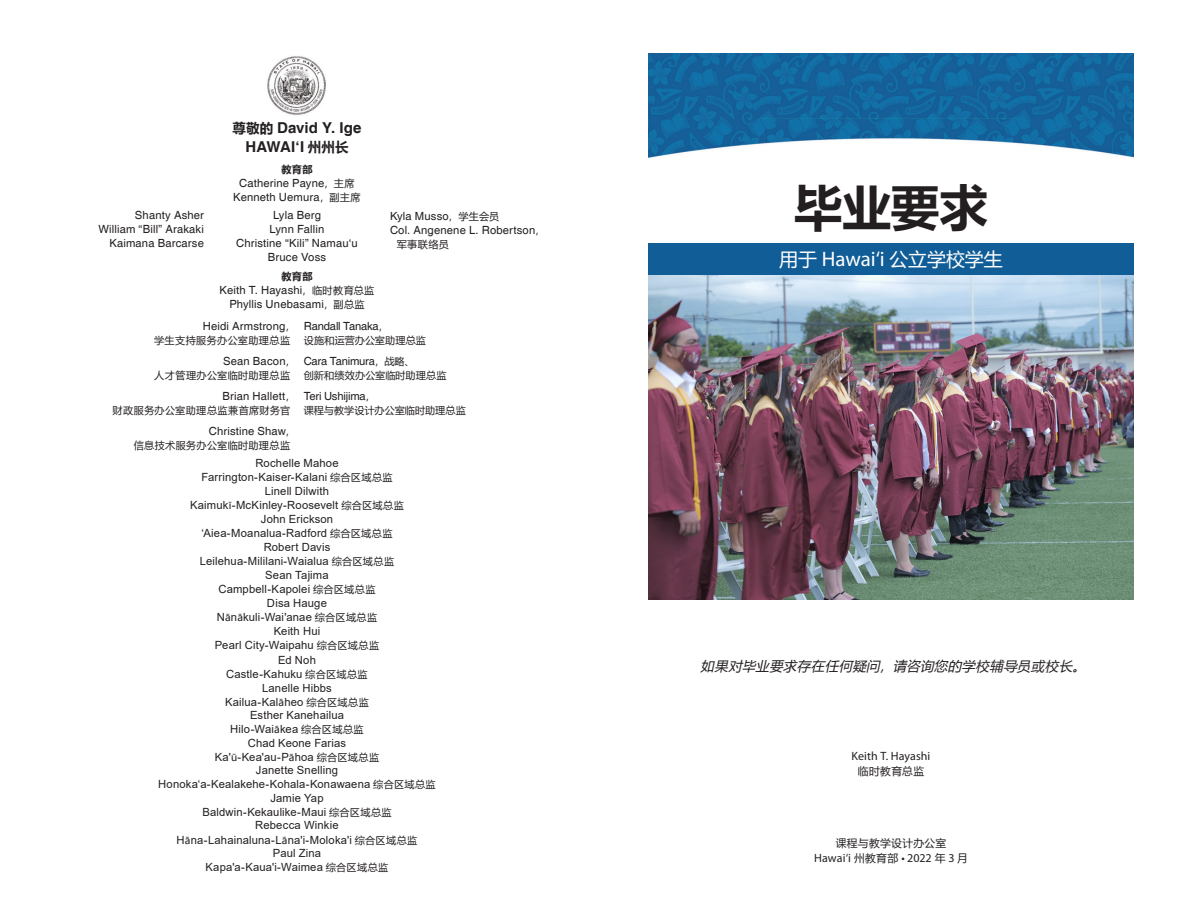
<style>
.page{position:relative;width:1188px;height:918px;background:#fff}
.page>*{position:absolute;margin:0;border:0;box-sizing:border-box;transform-origin:0 0}
.main_header{font:700 48.6px "Microsoft Ya Hei";color:#231f20}
.white_header{font:18.9px "Microsoft Ya Hei";color:#fff}
.Bold_center_10{font:700 15px "Helvetica";letter-spacing:.005em;color:#231f20}
.italice_center{font:italic 13.5px "Microsoft Ya Hei";color:#231f20}
.regular_8pt{font:12px "Myriad Pro";letter-spacing:.005em;color:#231f20}
._7_5_text{font:11.25px "Arial";letter-spacing:.01em;color:#231f20}
.regular_7_5_center{font:11.25px/14.1px "Helvetica";letter-spacing:.015em;color:#231f20;text-align:center}
.DNT_names{font:11.25px "Arial";letter-spacing:.015em;color:#231f20}
.regular_right_7_5_sp{font:11.25px "Helvetica";letter-spacing:.015em;color:#231f20}
.regular_right_aligne{font:11.25px "Helvetica";letter-spacing:.015em;color:#231f20}
.no_indent_left{font:11.25px "Helvetica";letter-spacing:-.02em;color:#231f20}
.regular_left_7_5{font:11.25px "Helvetica";letter-spacing:.015em;color:#231f20}
.regular_8pt-2{font:10.8px "Microsoft Ya Hei";letter-spacing:.03em;color:#231f20}
.regular_right_7_5_sp-2{font:10.2px "Microsoft Ya Hei";letter-spacing:.035em;color:#231f20}
.no_indent_left-2{font:10.2px "Microsoft Ya Hei";letter-spacing:.005em;color:#231f20}
.regular_7_5_center-2{font:700 10.2px "Microsoft Ya Hei";letter-spacing:.03em;color:#231f20}
.regular_left_7_5-2{font:10.2px "Microsoft Ya Hei";letter-spacing:.04em;color:#231f20}
.s1{font-family:"Microsoft Ya Hei";font-size:13.5px}
.s2{font-family:"Microsoft Ya Hei";font-size:10.2px}
.s3{font-family:"Myriad Pro";font-size:21px}
.s4{font-family:"Microsoft Ya Hei";font-size:10.8px}
</style>
<div class="page">
<div style="left:648px;top:243px;width:486px;height:33px;background:#105d98"></div>
<img style="left:267px;top:56px;width:59px;height:59px">
<img style="left:648px;top:276px;width:486px;height:323px">
<img style="left:648px;top:54px;width:486px;height:104px">
<img style="left:662px;top:54px;width:91px;height:75px">
<img style="left:762px;top:62px;width:252px;height:56px">
<img style="left:669px;top:62px;width:91px;height:56px">
<p class="Bold_center_10" style="left:232px;top:119px;width:131px"><span class="s1">尊敬的</span> David Y. Ige</p>
<p class="Bold_center_10" style="left:245px;top:138px;width:105px">HAWAI‘I <span class="s1">州州长</span></p>
<p class="regular_right_aligne" style="left:135px;top:208px;width:71px">Shanty Asher</p>
<p class="regular_right_aligne" style="left:98px;top:222px;width:107px">William “Bill” Arakaki</p>
<p class="regular_right_aligne" style="left:109px;top:236px;width:96px">Kaimana Barcarse</p>
<p class="regular_7_5_center-2" style="left:282px;top:162px;width:32px">教育部</p>
<p class="regular_7_5_center" style="left:239px;top:176px;width:117px">Catherine Payne<span class="s2">，主席</span></p>
<p class="regular_7_5_center" style="left:233px;top:191px;width:129px">Kenneth Uemura<span class="s2">，副主席</span></p>
<p class="regular_7_5_center" style="left:273px;top:208px;width:49px">Lyla Berg</p>
<p class="regular_7_5_center" style="left:270px;top:222px;width:56px">Lynn Fallin</p>
<p class="regular_7_5_center" style="left:236px;top:236px;width:123px">Christine “Kili” Namau‘u<br>Bruce Voss</p>
<p class="regular_7_5_center-2" style="left:282px;top:269px;width:32px">教育部</p>
<p class="regular_7_5_center" style="left:220px;top:283px;width:156px">Keith T. Hayashi<span class="s2">，临时教育总监</span></p>
<p class="regular_7_5_center" style="left:229px;top:297px;width:137px">Phyllis Unebasami<span class="s2">，副总监</span></p>
<p class="regular_left_7_5" style="left:390px;top:209px;width:111px">Kyla Musso<span class="s2">，学生会员</span></p>
<p class="regular_left_7_5" style="left:390px;top:223px;width:157px">Col. Angenene L. Robertson<span class="s2">，</span></p>
<p class="regular_left_7_5-2" style="left:397px;top:237px;width:54px">军事联络员</p>
<p class="regular_right_7_5_sp" style="left:203px;top:320px;width:94px">Heidi Armstrong<span class="s2">，</span></p>
<p class="regular_right_7_5_sp-2" style="left:154px;top:334px;width:138px">学生支持服务办公室助理总监</p>
<p class="regular_right_7_5_sp" style="left:223px;top:354px;width:74px">Sean Bacon<span class="s2">，</span></p>
<p class="regular_right_7_5_sp-2" style="left:154px;top:368px;width:137px">人才管理办公室临时助理总监</p>
<p class="regular_right_7_5_sp" style="left:222px;top:389px;width:74px">Brian Hallett<span class="s2">，</span></p>
<p class="regular_right_7_5_sp-2" style="left:113px;top:403px;width:179px">财政服务办公室助理总监兼首席财务官</p>
<p class="regular_right_7_5_sp" style="left:209px;top:424px;width:88px">Christine Shaw<span class="s2">，</span></p>
<p class="regular_right_7_5_sp-2" style="left:134px;top:438px;width:158px">信息技术服务办公室临时助理总监</p>
<p class="no_indent_left" style="left:304px;top:320px;width:86px">Randall Tanaka<span class="s2">，</span></p>
<p class="no_indent_left-2" style="left:304px;top:334px;width:124px">设施和运营办公室助理总监</p>
<p class="no_indent_left" style="left:304px;top:354px;width:112px">Cara Tanimura<span class="s2">，战略、</span></p>
<p class="no_indent_left-2" style="left:304px;top:368px;width:144px">创新和绩效办公室临时助理总监</p>
<p class="no_indent_left" style="left:304px;top:389px;width:73px">Teri Ushijima<span class="s2">，</span></p>
<p class="no_indent_left-2" style="left:304px;top:403px;width:164px">课程与教学设计办公室临时助理总监</p>
<p class="DNT_names" style="left:255px;top:455px;width:85px">Rochelle Mahoe</p>
<p class="_7_5_text" style="left:201px;top:470px;width:193px">Farrington-Kaiser-Kalani <span class="s2">综合区域总监</span></p>
<p class="DNT_names" style="left:265px;top:483px;width:66px">Linell Dilwith</p>
<p class="_7_5_text" style="left:190px;top:497px;width:215px">Kaimuk<span class="s2">ī</span>-McKinley-Roosevelt <span class="s2">综合区域总监</span></p>
<p class="_7_5_text" style="left:261px;top:511px;width:74px">John Erickson</p>
<p class="_7_5_text" style="left:201px;top:525px;width:193px">‘Aiea-Moanalua-Radford <span class="s2">综合区域总监</span></p>
<p class="_7_5_text" style="left:264px;top:539px;width:68px">Robert Davis</p>
<p class="_7_5_text" style="left:200px;top:553px;width:196px">Leilehua-Mililani-Waialua <span class="s2">综合区域总监</span></p>
<p class="_7_5_text" style="left:265px;top:567px;width:65px">Sean Tajima</p>
<p class="_7_5_text" style="left:218px;top:581px;width:159px">Campbell-Kapolei <span class="s2">综合区域总监</span></p>
<p class="_7_5_text" style="left:267px;top:596px;width:62px">Disa Hauge</p>
<p class="_7_5_text" style="left:217px;top:610px;width:162px">N<span class="s2">ā</span>n<span class="s2">ā</span>kuli-Wai'anae <span class="s2">综合区域总监</span></p>
<p class="_7_5_text" style="left:274px;top:624px;width:48px">Keith Hui</p>
<p class="_7_5_text" style="left:215px;top:638px;width:166px">Pearl City-Waipahu <span class="s2">综合区域总监</span></p>
<p class="_7_5_text" style="left:278px;top:652px;width:39px">Ed Noh</p>
<p class="_7_5_text" style="left:226px;top:666px;width:143px">Castle-Kahuku <span class="s2">综合区域总监</span></p>
<p class="_7_5_text" style="left:262px;top:680px;width:71px">Lanelle Hibbs</p>
<p class="_7_5_text" style="left:225px;top:694px;width:145px">Kailua-Kal<span class="s2">ā</span>heo <span class="s2">综合区域总监</span></p>
<p class="DNT_names" style="left:250px;top:707px;width:95px">Esther Kanehailua</p>
<p class="_7_5_text" style="left:230px;top:722px;width:135px">Hilo-Wai<span class="s2">ā</span>kea <span class="s2">综合区域总监</span></p>
<p class="DNT_names" style="left:248px;top:735px;width:100px">Chad Keone Farias</p>
<p class="_7_5_text" style="left:215px;top:749px;width:166px">Ka'<span class="s2">ū</span>-Kea'au-P<span class="s2">ā</span>hoa <span class="s2">综合区域总监</span></p>
<p class="DNT_names" style="left:256px;top:763px;width:84px">Janette Snelling</p>
<p class="_7_5_text" style="left:158px;top:777px;width:279px">Honoka‘a-Kealakehe-Kohala-Konawaena <span class="s2">综合区域总监</span></p>
<p class="DNT_names" style="left:270px;top:790px;width:55px">Jamie Yap</p>
<p class="_7_5_text" style="left:202px;top:804px;width:191px">Baldwin-Kekaulike-Maui <span class="s2">综合区域总监</span></p>
<p class="DNT_names" style="left:255px;top:818px;width:85px">Rebecca Winkie</p>
<p class="_7_5_text" style="left:177px;top:832px;width:242px">H<span class="s2">ā</span>na-Lahainaluna-L<span class="s2">ā</span>na'i-Moloka'i <span class="s2">综合区域总监</span></p>
<p class="DNT_names" style="left:273px;top:845px;width:50px">Paul Zina</p>
<p class="_7_5_text" style="left:206px;top:859px;width:184px">Kapa'a-Kaua'i-Waimea <span class="s2">综合区域总监</span></p>
<p class="main_header" style="left:794px;top:174px;width:196px">毕业要求</p>
<p class="white_header" style="left:779px;top:247px;width:225px">用于 <span class="s3">Hawai‘i</span> 公立学校学生</p>
<p class="italice_center" style="left:701px;top:657px;width:391px">如果对毕业要求存在任何疑问，请咨询您的学校辅导员或校长。</p>
<p class="regular_8pt" style="left:852px;top:749px;width:80px">Keith T. Hayashi</p>
<p class="regular_8pt-2" style="left:858px;top:764px;width:68px">临时教育总监</p>
<p class="regular_8pt-2" style="left:836px;top:836px;width:112px">课程与教学设计办公室</p>
<p class="regular_8pt" style="left:814px;top:851px;width:155px">Hawai‘i <span class="s4">州教育部</span> • 2022 <span class="s4">年</span> 3 <span class="s4">月</span></p>
</div>
